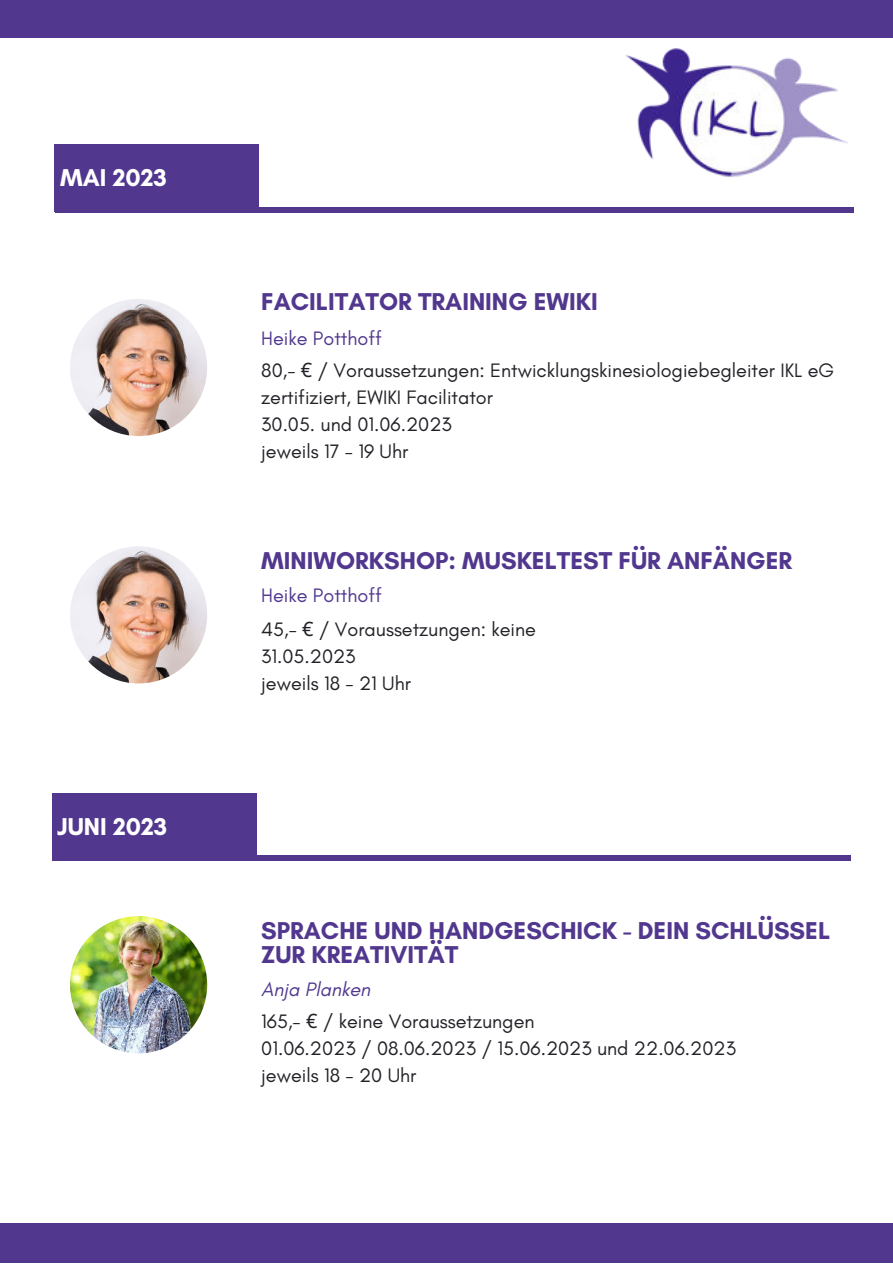
<style>
.page{position:relative;width:893px;height:1264px;background:#fff}
.page>*{position:absolute;margin:0;border:0;box-sizing:border-box;transform-origin:0 0}
.t1{font:700 24.75px/24.8px "Glacial Indifference";color:#51378e}
.t2{font:700 24.75px "Glacial Indifference";color:#fff}
.t3{font:19.8px/27px "Glacial Indifference";color:#212227}
.t4{font:19.8px "Glacial Indifference";color:#51378e}
.t5{font:italic 19.8px "Glacial Indifference";color:#51378e}
.s1{font-family:"Noto Sans"}
</style>
<div class="page">
<div style="left:0;top:1223px;width:892px;height:39px;background:#51378e"></div>
<div style="left:0;top:0;width:892px;height:38px;background:#51378e"></div>
<img style="left:625px;top:49px;width:222px;height:128px">
<div style="left:55px;top:207px;width:798px;height:5px;background:#51378e"></div>
<div style="left:55px;top:145px;width:204px;height:67px;background:#51378e"></div>
<img style="left:70px;top:299px;width:137px;height:137px;border-radius:50%">
<img style="left:70px;top:546px;width:137px;height:137px;border-radius:50%">
<div style="left:52px;top:855px;width:798px;height:6px;background:#51378e"></div>
<div style="left:52px;top:793px;width:204px;height:67px;background:#51378e"></div>
<img style="left:70px;top:916px;width:137px;height:137px;border-radius:50%">
<p class="t2" style="left:60px;top:162px;width:108px">MAI 2023</p>
<p class="t2" style="left:57px;top:811px;width:112px">JUNI 2023</p>
<p class="t1" style="left:261px;top:289px;width:338px">FACILITATOR TRAINING EWIKI</p>
<p class="t4" style="left:261px;top:327px;width:122px">Heike Potthoff</p>
<p class="t3" style="left:261px;top:357px;width:574px">80,- <span class="s1">€</span> / Voraussetzungen: Entwicklungskinesiologiebegleiter IKL eG zertifiziert, EWIKI Facilitator<br>30.05. und 01.06.2023<br>jeweils 17 - 19 Uhr</p>
<p class="t1" style="left:261px;top:548px;width:532px">MINIWORKSHOP: MUSKELTEST FÜR ANFÄNGER</p>
<p class="t4" style="left:261px;top:584px;width:122px">Heike Potthoff</p>
<p class="t3" style="left:261px;top:616px;width:276px">45,- <span class="s1">€</span> / Voraussetzungen: keine<br>31.05.2023<br>jeweils 18 - 21 Uhr</p>
<p class="t1" style="left:261px;top:917px;width:570px">SPRACHE UND HANDGESCHICK - DEIN SCHLÜSSEL<br>ZUR KREATIVITÄT</p>
<p class="t5" style="left:261px;top:978px;width:111px">Anja Planken</p>
<p class="t3" style="left:261px;top:1007px;width:476px">165,- <span class="s1">€</span> / keine Voraussetzungen<br>01.06.2023 / 08.06.2023 / 15.06.2023 und 22.06.2023 jeweils 18 - 20 Uhr</p>
</div>
